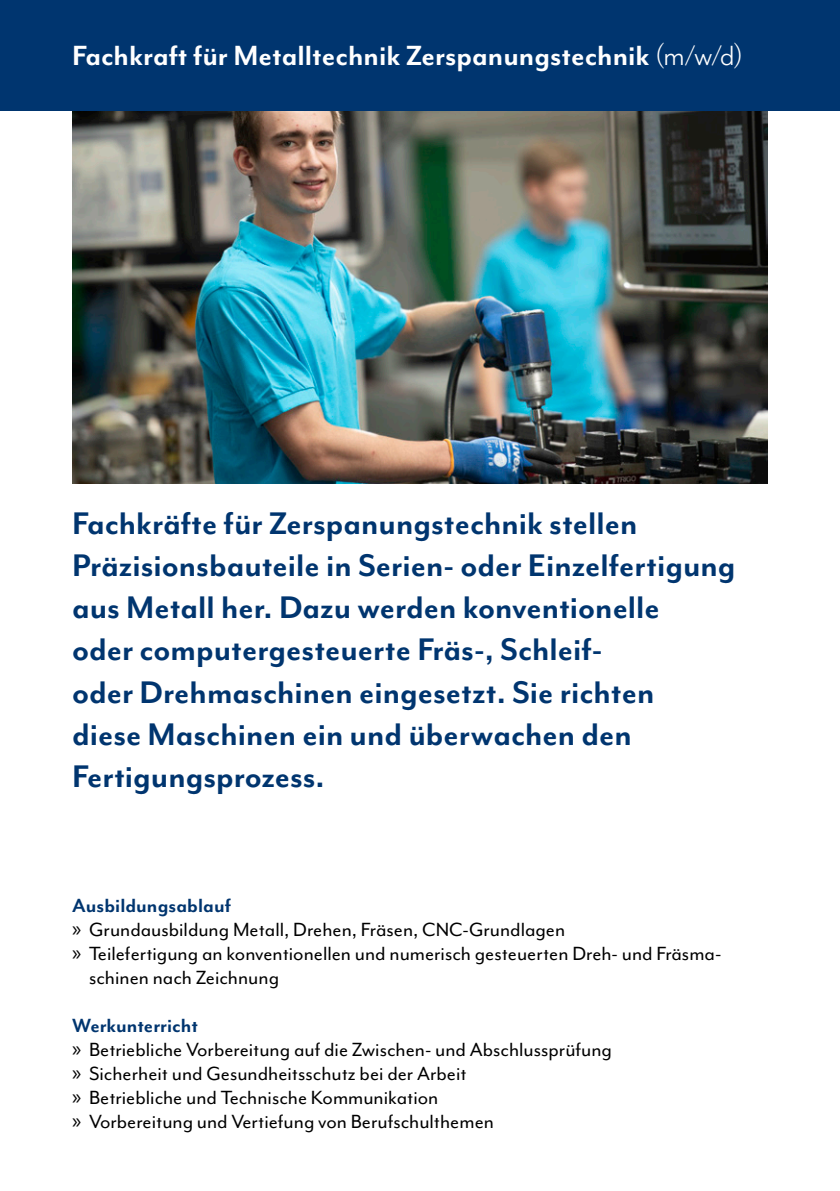
<style>
.page{position:relative;width:840px;height:1191px;background:#fff}
.page>*{position:absolute;margin:0;border:0;box-sizing:border-box;transform-origin:0 0}
.t1{font:700 36px/42px "Mr Eaves Mod OT";color:#00356f}
.t2{font:700 32px "Mr Eaves Mod OT";color:#fff}
.t3{font:22px/24px "Mr Eaves Mod OT";color:#000}
.t4{font:700 22px "Mr Eaves Mod OT";color:#00356f}
.s1{font-weight:400}
.s2{font-family:"Myriad Pro"}
</style>
<div class="page">
<img style="left:72px;top:110px;width:695px;height:374px">
<div style="left:0;top:0;width:839px;height:110px;background:#00356f"></div>
<h2 class="t2" style="left:72px;top:37px;width:672px">Fachkraft für Metalltechnik Zerspanungstechnik <span class="s1">(m/w/d)</span></h2>
<h3 class="t1" style="left:72px;top:502px;width:664px">Fachkräfte für Zerspanungstechnik stellen Präzisionsbauteile in Serien- oder Einzelfertigung aus Metall her. Dazu werden konventionelle<br>oder computergesteuerte Fräs-, Schleif-<br>oder Drehmaschinen eingesetzt. Sie richten<br>diese Maschinen ein und überwachen den Fertigungsprozess.</h3>
<h4 class="t4" style="left:72px;top:893px;width:160px">Ausbildungsablauf</h4>
<p class="t3" style="left:72px;top:917px;width:494px"><span class="s2">»</span> Grundausbildung Metall, Drehen, Fräsen, CNC-Grundlagen</p>
<p class="t3" style="left:89px;top:941px;width:633px;text-indent:-17px"><span class="s2">»</span> Teilefertigung an konventionellen und numerisch gesteuerten Dreh- und Fräsma&shy;schinen nach Zeichnung</p>
<h4 class="t4" style="left:72px;top:1013px;width:127px">Werkunterricht</h4>
<p class="t3" style="left:72px;top:1037px;width:541px"><span class="s2">»</span> Betriebliche Vorbereitung auf die Zwischen- und Abschlussprüfung</p>
<p class="t3" style="left:72px;top:1061px;width:396px"><span class="s2">»</span> Sicherheit und Gesundheitsschutz bei der Arbeit</p>
<p class="t3" style="left:72px;top:1085px;width:367px"><span class="s2">»</span> Betriebliche und Technische Kommunikation</p>
<p class="t3" style="left:72px;top:1109px;width:423px"><span class="s2">»</span> Vorbereitung und Vertiefung von Berufschulthemen</p>
</div>
